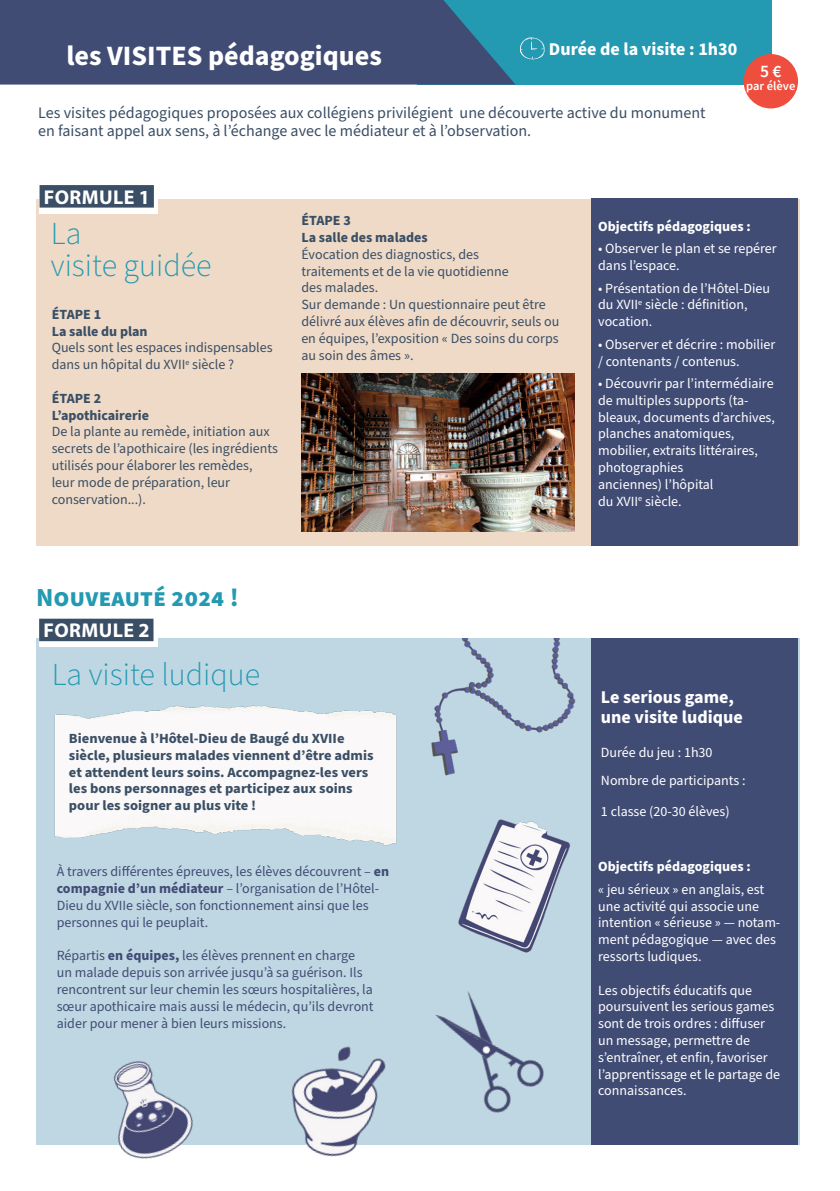
<style>
.page{position:relative;width:840px;height:1191px;background:#fff}
.page>*{position:absolute;margin:0;border:0;box-sizing:border-box;transform-origin:0 0}
.t1{font:300 32px "Source Sans Pro";color:#2399b2}
.t2{font:700 28px "Source Sans Pro";color:#fff}
.t3{font:700 26px "Source Sans Pro";color:#2399b2}
.t4{font:700 20px "Myriad Pro";letter-spacing:.02em;color:#fff}
.t5{font:700 18px "Source Sans Pro";color:#fff}
.t6{font:600 17.6px "Source Sans Pro";color:#fff}
.t7{font:16px "Source Sans Pro";color:#3a4e65}
.t8{font:14px/16.8px "Source Sans Pro";color:#fff}
.t9{font:14px/16.8px "Source Sans Pro";color:#3a4e65}
.t10{font:14px/16.8px "Source Sans Pro";color:#414c75}
.t11{font:700 14px/16.8px "Source Sans Pro";color:#3a4e65}
.t12{font:700 14px "Source Sans Pro";color:#fff}
.t13{font:600 12.4px "Source Sans Pro";color:#fff}
.s1{font-weight:700}
</style>
<div class="page">
<div style="left:36px;top:638px;width:763px;height:507px;background:#bfd7e2"></div>
<img style="left:54px;top:705px;width:343px;height:141px">
<img style="left:458px;top:819px;width:113px;height:134px">
<img style="left:291px;top:1046px;width:95px;height:111px">
<img style="left:113px;top:1061px;width:80px;height:98px">
<div style="left:36px;top:199px;width:763px;height:347px;background:#eedac6"></div>
<div style="left:417px;top:0;width:354px;height:85px;background:#2399b2"></div>
<div style="left:590px;top:199px;width:207px;height:347px;background:#414c75"></div>
<div style="left:590px;top:638px;width:207px;height:507px;background:#414c75"></div>
<svg style="left:0;top:0;width:515px;height:85px;background:#3f5179"></svg>
<svg style="left:519px;top:37px;width:25px;height:23px"></svg>
<img style="left:302px;top:373px;width:272px;height:159px">
<div style="left:743px;top:54px;width:54px;height:54px;background:#ef4d3d;border-radius:50%"></div>
<div style="left:40px;top:189px;width:118px;height:25px;background:#fff"></div>
<div style="left:40px;top:185px;width:114px;height:23px;background:#3a4e65"></div>
<svg style="left:39px;top:622px;width:119px;height:25px"></svg>
<div style="left:39px;top:618px;width:114px;height:23px;background:#3a4e65"></div>
<img style="left:431px;top:638px;width:145px;height:138px">
<img style="left:435px;top:991px;width:109px;height:122px">
<p class="t2" style="left:66px;top:37px;width:317px">les VISITES pédagogiques</p>
<p class="t5" style="left:548px;top:36px;width:190px">Durée de la visite : 1h30</p>
<p class="t7" style="left:38px;top:102px;width:668px">Les visites pédagogiques proposées aux collégiens privilégient une découverte active du monument</p>
<p class="t7" style="left:38px;top:120px;width:494px">en faisant appel aux sens, à l’échange avec le médiateur et à l’observation.</p>
<p class="t6" style="left:759px;top:60px;width:23px">5 €</p>
<p class="t13" style="left:745px;top:77px;width:51px">par élève</p>
<p class="t4" style="left:44px;top:184px;width:107px">FORMULE 1</p>
<p class="t1" style="left:51px;top:212px;width:32px">La</p>
<p class="t1" style="left:51px;top:244px;width:162px">visite guidée</p>
<p class="t11" style="left:52px;top:306px;width:51px">ÉTAPE 1</p>
<p class="t11" style="left:52px;top:323px;width:97px">La salle du plan</p>
<p class="t9" style="left:52px;top:340px;width:222px">Quels sont les espaces indispensables dans un hôpital du XVII<sup>e</sup> siècle ?</p>
<p class="t11" style="left:52px;top:390px;width:51px">ÉTAPE 2</p>
<p class="t11" style="left:52px;top:407px;width:99px">L’apothicairerie</p>
<p class="t9" style="left:52px;top:424px;width:219px">De la plante au remède, initiation aux</p>
<p class="t9" style="left:52px;top:440px;width:228px">secrets de l’apothicaire (les ingrédients utilisés pour élaborer les remèdes,</p>
<p class="t9" style="left:52px;top:474px;width:180px">leur mode de préparation, leur</p>
<p class="t9" style="left:52px;top:491px;width:96px">conservation...).</p>
<p class="t11" style="left:301px;top:212px;width:51px">ÉTAPE 3</p>
<p class="t11" style="left:301px;top:229px;width:128px">La salle des malades</p>
<p class="t9" style="left:301px;top:246px;width:179px">Évocation des diagnostics, des</p>
<p class="t9" style="left:301px;top:263px;width:209px">traitements et de la vie quotidienne</p>
<p class="t9" style="left:301px;top:280px;width:78px">des malades.</p>
<p class="t9" style="left:301px;top:296px;width:259px">Sur demande : Un questionnaire peut être délivré aux élèves afin de découvrir, seuls ou en équipes, l’exposition « Des soins du corps au soin des âmes ».</p>
<p class="t3" style="left:36px;top:580px;width:204px">Nouveauté 2024 !</p>
<p class="t4" style="left:43px;top:617px;width:107px">FORMULE 2</p>
<p class="t1" style="left:52px;top:652px;width:210px">La visite ludique</p>
<p class="t11" style="left:69px;top:730px;width:306px">Bienvenue à l’Hôtel-Dieu de Baugé du XVIIe siècle, plusieurs malades viennent d’être admis et attendent leurs soins. Accompagnez-les vers les bons personnages et participez aux soins pour les soigner au plus vite !</p>
<p class="t10" style="left:57px;top:863px;width:334px">À travers différentes épreuves, les élèves découvrent – <span class="s1">en compagnie d’un médiateur</span> – l’organisation de l’Hôtel-Dieu du XVIIe siècle, son fonctionnement ainsi que les personnes qui le peuplait.</p>
<p class="t10" style="left:57px;top:947px;width:318px">Répartis <span class="s1">en équipes,</span> les élèves prennent en charge un malade depuis son arrivée jusqu’à sa guérison. Ils rencontrent sur leur chemin les sœurs hospitalières, la sœur apothicaire mais aussi le médecin, qu’ils devront aider pour mener à bien leurs missions.</p>
<p class="t12" style="left:598px;top:217px;width:154px">Objectifs pédagogiques :</p>
<p class="t8" style="left:598px;top:241px;width:180px">• Observer le plan et se repérer dans l’espace.</p>
<p class="t8" style="left:598px;top:280px;width:173px">• Présentation de l’Hôtel-Dieu</p>
<p class="t8" style="left:598px;top:297px;width:151px">du XVII<sup>e</sup> siècle : définition, vocation.</p>
<p class="t8" style="left:598px;top:336px;width:179px">• Observer et décrire : mobilier / contenants / contenus.</p>
<p class="t8" style="left:598px;top:375px;width:178px">• Découvrir par l’intermédiaire de multiples supports (ta&shy;bleaux, documents d’archives, planches anatomiques, mobilier, extraits littéraires, photographies</p>
<p class="t8" style="left:598px;top:476px;width:117px">anciennes) l’hôpital</p>
<p class="t8" style="left:598px;top:493px;width:85px">du XVII<sup>e</sup> siècle.</p>
<p class="t5" style="left:600px;top:685px;width:135px">Le serious game,</p>
<p class="t5" style="left:600px;top:705px;width:143px">une visite ludique</p>
<p class="t8" style="left:600px;top:744px;width:113px">Durée du jeu : 1h30</p>
<p class="t8" style="left:600px;top:772px;width:146px">Nombre de participants :</p>
<p class="t8" style="left:600px;top:803px;width:130px">1 classe (20-30 élèves)</p>
<p class="t12" style="left:598px;top:857px;width:154px">Objectifs pédagogiques :</p>
<p class="t8" style="left:598px;top:881px;width:183px">« jeu sérieux » en anglais, est une activité qui associe une intention « sérieuse » — notam&shy;ment pédagogique — avec des ressorts ludiques.</p>
<p class="t8" style="left:598px;top:982px;width:183px">Les objectifs éducatifs que poursuivent les serious games sont de trois ordres : diffuser un message, permettre de s’entraîner, et enfin, favoriser l’apprentissage et le partage de connaissances.</p>
</div>
